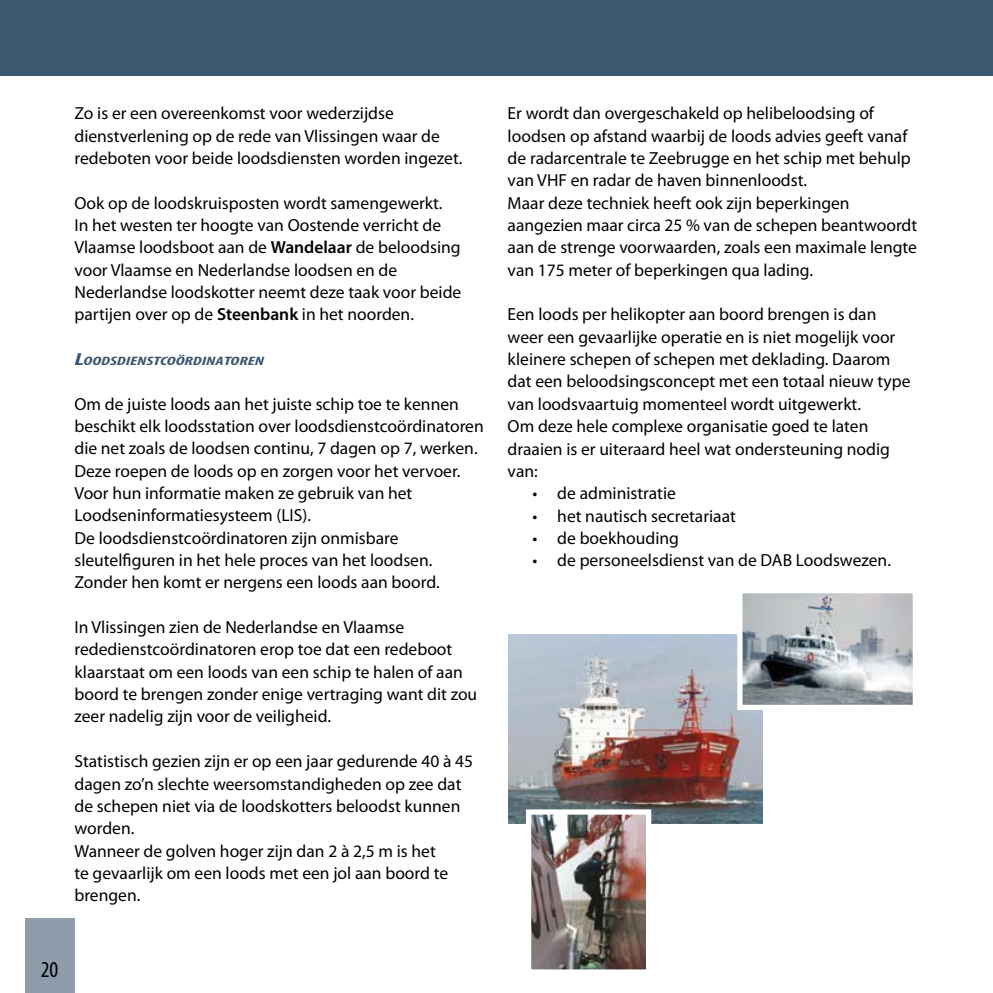
<style>
.page{position:relative;width:993px;height:993px;background:#fff}
.page>*{position:absolute;margin:0;border:0;box-sizing:border-box;transform-origin:0 0}
.t1{font:condensed 22.75px "Myriad Pro";color:#000}
.t2{font:17.5px/22.4px "Myriad Pro";color:#000}
.t3{font:italic 700 condensed 12.25px "Myriad Pro";color:#3c5770;scale:1.5 1}
.s1{font-weight:600}
.s2{font-size:17.5px}
</style>
<div class="page">
<div style="left:25px;top:918px;width:49px;height:74px;background:#8e9cab"></div>
<div style="left:0;top:0;width:992px;height:76px;background:#3c5770"></div>
<img style="left:508px;top:634px;width:253px;height:189px">
<img style="left:743px;top:594px;width:168px;height:109px">
<div style="left:737px;top:588px;width:180px;height:121px;border:5px solid #fff"></div>
<img style="left:532px;top:815px;width:113px;height:153px">
<div style="left:526px;top:809px;width:125px;height:165px;border:5px solid #fff"></div>
<p class="t2" style="left:74px;top:102px;width:389px">Zo is er een overeenkomst voor wederzijdse dienstverlening op de rede van Vlissingen waar de redeboten voor beide loodsdiensten worden ingezet.</p>
<p class="t2" style="left:74px;top:191px;width:388px">Ook op de loodskruisposten wordt samengewerkt.<br>In het westen ter hoogte van Oostende verricht de Vlaamse loodsboot aan de <span class="s1">Wandelaar</span> de beloodsing voor Vlaamse en Nederlandse loodsen en de Nederlandse loodskotter neemt deze taak voor beide partijen over op de <span class="s1">Steenbank</span> in het noorden.</p>
<p class="t3" style="left:74px;top:353px;width:25px"><span class="s2">L</span>OODSD</p>
<p class="t3" style="left:126px;top:353px;width:94px">IENSTCOÖRDINATOREN</p>
<p class="t2" style="left:74px;top:392px;width:410px">Om de juiste loods aan het juiste schip toe te kennen beschikt elk loodsstation over loodsdienstcoördinatoren die net zoals de loodsen continu, 7 dagen op 7, werken.<br>Deze roepen de loods op en zorgen voor het vervoer.<br>Voor hun informatie maken ze gebruik van het Loodseninformatiesysteem (LIS).<br>De loodsdienstcoördinatoren zijn onmisbare sleutelfiguren in het hele proces van het loodsen.<br>Zonder hen komt er nergens een loods aan boord.</p>
<p class="t2" style="left:74px;top:615px;width:404px">In Vlissingen zien de Nederlandse en Vlaamse rededienstcoördinatoren erop toe dat een redeboot klaarstaat om een loods van een schip te halen of aan boord te brengen zonder enige vertraging want dit zou zeer nadelig zijn voor de veiligheid.</p>
<p class="t2" style="left:74px;top:749px;width:400px">Statistisch gezien zijn er op een jaar gedurende 40 à 45 dagen zo’n slechte weersomstandigheden op zee dat de schepen niet via de loodskotters beloodst kunnen worden.<br>Wanneer de golven hoger zijn dan 2 à 2,5 m is het<br>te gevaarlijk om een loods met een jol aan boord te brengen.</p>
<h1 class="t1" style="left:41px;top:955px;width:19px">20</h1>
<p class="t2" style="left:507px;top:102px;width:411px">Er wordt dan overgeschakeld op helibeloodsing of loodsen op afstand waarbij de loods advies geeft vanaf de radarcentrale te Zeebrugge en het schip met behulp van VHF en radar de haven binnenloodst.<br>Maar deze techniek heeft ook zijn beperkingen aangezien maar circa 25 % van de schepen beantwoordt aan de strenge voorwaarden, zoals een maximale lengte van 175 meter of beperkingen qua lading.</p>
<p class="t2" style="left:507px;top:303px;width:404px">Een loods per helikopter aan boord brengen is dan weer een gevaarlijke operatie en is niet mogelijk voor kleinere schepen of schepen met deklading. Daarom dat een beloodsingsconcept met een totaal nieuw type van loodsvaartuig momenteel wordt uitgewerkt.<br>Om deze hele complexe organisatie goed te laten draaien is er uiteraard heel wat ondersteuning nodig van:</p>
<p class="t2" style="left:532px;top:481px;width:145px">• de administratie</p>
<p class="t2" style="left:532px;top:504px;width:205px">• het nautisch secretariaat</p>
<p class="t2" style="left:532px;top:526px;width:148px">• de boekhouding</p>
<p class="t2" style="left:532px;top:548px;width:360px">• de personeelsdienst van de DAB Loodswezen.</p>
</div>
